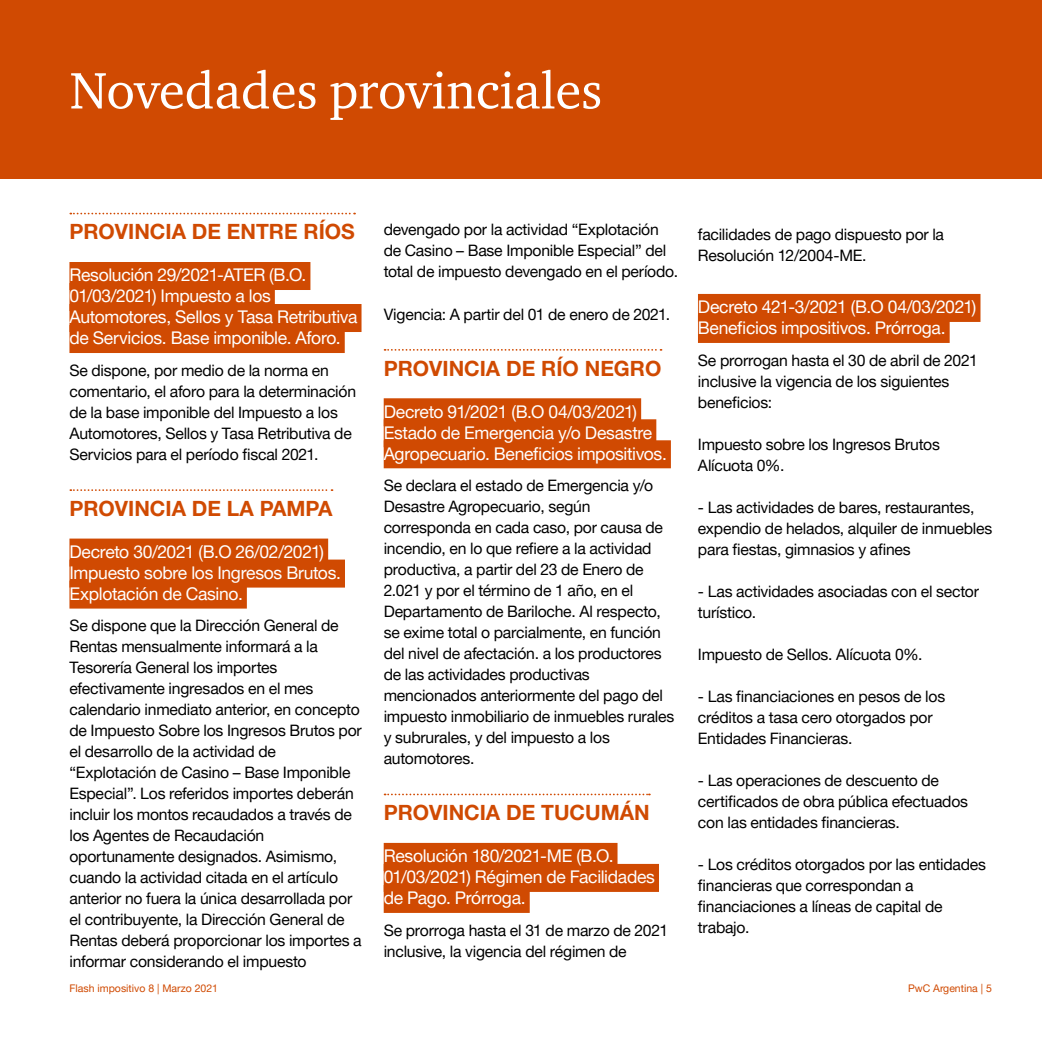
<style>
.page{position:relative;width:1042px;height:1042px;background:#fff}
.page>*{position:absolute;margin:0;border:0;box-sizing:border-box;transform-origin:0 0}
.t1{font:52.5px "ITC Charter Com";color:#fff}
.t2{font:700 21px "Helvetica Neue LT Pro";color:#d04a02}
.t3{font:17.5px/21px "Helvetica Neue LT Pro";letter-spacing:-.02em;color:#fff}
.t4{font:15.75px/21px "Helvetica Neue LT Pro";letter-spacing:-.015em;color:#000}
.t5{font:10.5px "Helvetica Neue LT Pro";color:#d04a02}
</style>
<div class="page">
<svg style="left:70px;top:213px;width:285px;height:1px"></svg>
<div style="left:69px;top:262px;width:241px;height:28px;background:#d04a02"></div>
<div style="left:69px;top:283px;width:206px;height:28px;background:#d04a02"></div>
<div style="left:69px;top:304px;width:292px;height:28px;background:#d04a02"></div>
<div style="left:69px;top:325px;width:276px;height:28px;background:#d04a02"></div>
<svg style="left:70px;top:489px;width:262px;height:2px"></svg>
<div style="left:69px;top:538px;width:259px;height:28px;background:#d04a02"></div>
<div style="left:69px;top:559px;width:276px;height:28px;background:#d04a02"></div>
<div style="left:69px;top:580px;width:178px;height:28px;background:#d04a02"></div>
<svg style="left:384px;top:349px;width:277px;height:2px"></svg>
<div style="left:384px;top:398px;width:257px;height:28px;background:#d04a02"></div>
<div style="left:384px;top:419px;width:272px;height:28px;background:#d04a02"></div>
<div style="left:384px;top:440px;width:287px;height:28px;background:#d04a02"></div>
<svg style="left:384px;top:793px;width:266px;height:2px"></svg>
<div style="left:384px;top:843px;width:233px;height:28px;background:#d04a02"></div>
<div style="left:384px;top:864px;width:275px;height:28px;background:#d04a02"></div>
<div style="left:384px;top:885px;width:146px;height:28px;background:#d04a02"></div>
<div style="left:698px;top:294px;width:282px;height:28px;background:#d04a02"></div>
<div style="left:698px;top:315px;width:251px;height:28px;background:#d04a02"></div>
<div style="left:0;top:0;width:1042px;height:179px;background:#d04a02"></div>
<h1 class="t1" style="left:70px;top:58px;width:534px">Novedades provinciales</h1>
<h2 class="t2" style="left:69px;top:219px;width:287px">PROVINCIA DE ENTRE RÍOS</h2>
<p class="t3" style="left:69px;top:264px;width:289px">Resolución 29/2021-ATER (B.O.<br>01/03/2021) Impuesto a los Automotores, Sellos y Tasa Retributiva de Servicios. Base imponible. Aforo.</p>
<p class="t4" style="left:69px;top:359px;width:288px">Se dispone, por medio de la norma en comentario, el aforo para la determinación de la base imponible del Impuesto a los Automotores, Sellos y Tasa Retributiva de Servicios para el período fiscal 2021.</p>
<h2 class="t2" style="left:69px;top:495px;width:264px">PROVINCIA DE LA PAMPA</h2>
<p class="t3" style="left:69px;top:541px;width:273px">Decreto 30/2021 (B.O 26/02/2021)<br>Impuesto sobre los Ingresos Brutos.<br>Explotación de Casino.</p>
<p class="t4" style="left:69px;top:615px;width:294px">Se dispone que la Dirección General de Rentas mensualmente informará a la Tesorería General los importes efectivamente ingresados en el mes calendario inmediato anterior, en concepto de Impuesto Sobre los Ingresos Brutos por el desarrollo de la actividad de “Explotación de Casino – Base Imponible Especial”. Los referidos importes deberán incluir los montos recaudados a través de los Agentes de Recaudación oportunamente designados. Asimismo, cuando la actividad citada en el artículo anterior no fuera la única desarrollada por el contribuyente, la Dirección General de Rentas deberá proporcionar los importes a informar considerando el impuesto</p>
<p class="t4" style="left:384px;top:219px;width:296px">devengado por la actividad “Explotación de Casino – Base Imponible Especial” del total de impuesto devengado en el período.</p>
<p class="t4" style="left:384px;top:303px;width:288px">Vigencia: A partir del 01 de enero de 2021.</p>
<h2 class="t2" style="left:384px;top:355px;width:279px">PROVINCIA DE RÍO NEGRO</h2>
<p class="t3" style="left:384px;top:400px;width:285px">Decreto 91/2021 (B.O 04/03/2021)<br>Estado de Emergencia y/o Desastre<br>Agropecuario. Beneficios impositivos.</p>
<p class="t4" style="left:384px;top:474px;width:292px">Se declara el estado de Emergencia y/o Desastre Agropecuario, según corresponda en cada caso, por causa de incendio, en lo que refiere a la actividad productiva, a partir del 23 de Enero de 2.021 y por el término de 1 año, en el Departamento de Bariloche. Al respecto, se exime total o parcialmente, en función del nivel de afectación. a los productores de las actividades productivas mencionados anteriormente del pago del impuesto inmobiliario de inmuebles rurales y subrurales, y del impuesto a los automotores.</p>
<h2 class="t2" style="left:384px;top:800px;width:267px">PROVINCIA DE TUCUMÁN</h2>
<p class="t3" style="left:384px;top:845px;width:273px">Resolución 180/2021-ME (B.O.<br>01/03/2021) Régimen de Facilidades de Pago. Prórroga.</p>
<p class="t4" style="left:384px;top:919px;width:286px">Se prorroga hasta el 31 de marzo de 2021 inclusive, la vigencia del régimen de</p>
<p class="t4" style="left:698px;top:223px;width:248px">facilidades de pago dispuesto por la<br>Resolución 12/2004-ME.</p>
<p class="t3" style="left:698px;top:296px;width:280px">Decreto 421-3/2021 (B.O 04/03/2021)<br>Beneficios impositivos. Prórroga.</p>
<p class="t4" style="left:698px;top:349px;width:281px">Se prorrogan hasta el 30 de abril de 2021 inclusive la vigencia de los siguientes beneficios:</p>
<p class="t4" style="left:698px;top:433px;width:243px">Impuesto sobre los Ingresos Brutos<br>Alícuota 0%.</p>
<p class="t4" style="left:698px;top:496px;width:296px">- Las actividades de bares, restaurantes, expendio de helados, alquiler de inmuebles para fiestas, gimnasios y afines</p>
<p class="t4" style="left:698px;top:580px;width:282px">- Las actividades asociadas con el sector turístico.</p>
<p class="t4" style="left:698px;top:643px;width:226px">Impuesto de Sellos. Alícuota 0%.</p>
<p class="t4" style="left:698px;top:685px;width:249px">- Las financiaciones en pesos de los créditos a tasa cero otorgados por<br>Entidades Financieras.</p>
<p class="t4" style="left:698px;top:769px;width:272px">- Las operaciones de descuento de certificados de obra pública efectuados con las entidades financieras.</p>
<p class="t4" style="left:698px;top:853px;width:290px">- Los créditos otorgados por las entidades financieras que correspondan a financiaciones a líneas de capital de trabajo.</p>
<p class="t5" style="left:69px;top:982px;width:150px">Flash impositivo 8 | Marzo 2021</p>
<p class="t5" style="left:908px;top:982px;width:85px">PwC Argentina | 5</p>
</div>
